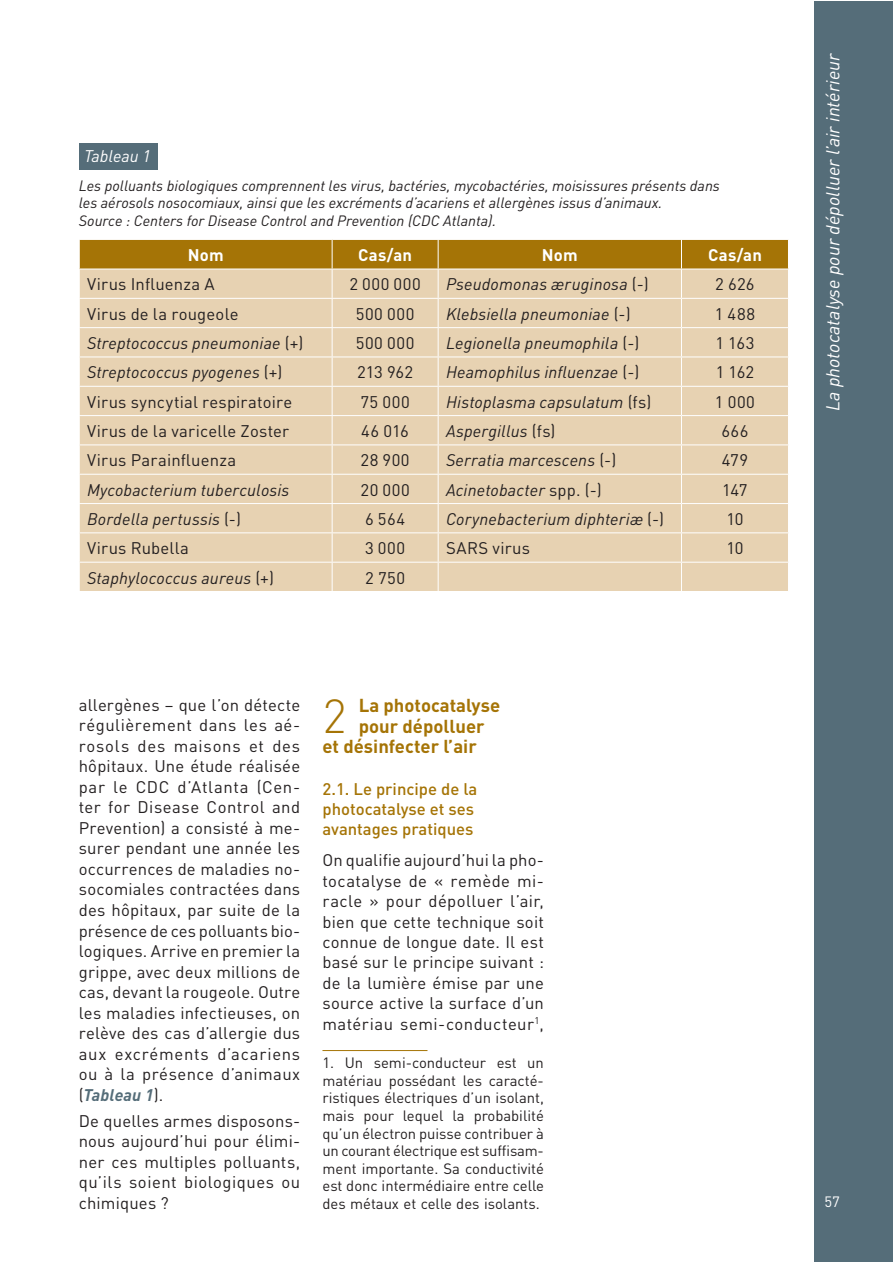
<style>
.page{position:relative;width:893px;height:1263px;background:#fff}
.page>*{position:absolute;margin:0;border:0;box-sizing:border-box;transform-origin:0 0}
.t1{font:300 47.1px "DIN";color:#a57406}
.t2{font:700 18.45px "DIN";color:#a57406}
.t3{font:italic 18.45px "DIN";color:#fff}
.t4{font:16.65px/20.5px "DIN";letter-spacing:.025em;color:#231f20;text-align:justify}
.t5{font:italic 16.65px "DIN";letter-spacing:.01em;color:#231f20}
.t6{font:500 16.65px/20.4px "DIN";color:#a57406}
.t7{font:700 16.65px "DIN";letter-spacing:.01em;color:#fff}
.t8{font:italic 16.65px "DIN";color:#fff}
.t9{font:14.85px/17.5px "DIN";color:#231f20;text-align:justify}
.t10{font:italic 14.85px/17.9px "DIN";color:#231f20}
.t11{font:14.85px "DIN";color:#fff}
.s1{font-style:normal}
.s2{font-weight:700;font-style:italic;color:#556d79}
</style>
<div class="page">
<div style="left:814px;top:1px;width:79px;height:1260px;background:#556d79"></div>
<hr style="left:322px;top:1050px;width:105px;height:1px;background:#a57406">
<div style="left:79px;top:143px;width:79px;height:26px;background:#556d79"></div>
<svg style="left:79px;top:239px;width:710px;height:352px;background:#e2cca7"></svg>
<hr style="left:79px;top:269px;width:710px;height:1px;background:#fff">
<p class="t8" style="left:84px;top:150px;width:68px">Tableau 1</p>
<p class="t10" style="left:79px;top:178px;width:643px">Les polluants biologiques comprennent les virus, bactéries, mycobactéries, moisissures présents dans les aérosols nosocomiaux, ainsi que les excréments d’acariens et allergènes issus d’animaux.<br>Source : Centers for Disease Control and Prevention (CDC Atlanta).</p>
<p class="t7" style="left:188px;top:249px;width:37px">Nom</p>
<p class="t7" style="left:358px;top:249px;width:55px">Cas/an</p>
<p class="t7" style="left:542px;top:249px;width:37px">Nom</p>
<p class="t7" style="left:708px;top:249px;width:55px">Cas/an</p>
<p class="t4" style="left:87px;top:276px;width:129px">Virus Influenza A</p>
<p class="t4" style="left:349px;top:276px;width:73px">2 000 000</p>
<p class="t5" style="left:446px;top:278px;width:204px">Pseudomonas æruginosa <span class="s1">(-)</span></p>
<p class="t4" style="left:715px;top:276px;width:41px">2 626</p>
<p class="t4" style="left:87px;top:305px;width:153px">Virus de la rougeole</p>
<p class="t4" style="left:356px;top:305px;width:60px">500 000</p>
<p class="t5" style="left:446px;top:308px;width:186px">Klebsiella pneumoniae <span class="s1">(-)</span></p>
<p class="t4" style="left:715px;top:305px;width:42px">1 488</p>
<p class="t5" style="left:87px;top:337px;width:218px">Streptococcus pneumoniae <span class="s1">(+)</span></p>
<p class="t4" style="left:356px;top:335px;width:60px">500 000</p>
<p class="t5" style="left:446px;top:337px;width:195px">Legionella pneumophila <span class="s1">(-)</span></p>
<p class="t4" style="left:715px;top:335px;width:41px">1 163</p>
<p class="t5" style="left:87px;top:366px;width:197px">Streptococcus pyogenes <span class="s1">(+)</span></p>
<p class="t4" style="left:357px;top:364px;width:57px">213 962</p>
<p class="t5" style="left:446px;top:366px;width:195px">Heamophilus influenzae <span class="s1">(-)</span></p>
<p class="t4" style="left:716px;top:364px;width:40px">1 162</p>
<p class="t4" style="left:87px;top:393px;width:207px">Virus syncytial respiratoire</p>
<p class="t4" style="left:361px;top:393px;width:51px">75 000</p>
<p class="t5" style="left:446px;top:396px;width:207px">Histoplasma capsulatum <span class="s1">(fs)</span></p>
<p class="t4" style="left:715px;top:393px;width:42px">1 000</p>
<p class="t4" style="left:87px;top:423px;width:204px">Virus de la varicelle Zoster</p>
<p class="t4" style="left:361px;top:423px;width:49px">46 016</p>
<p class="t5" style="left:446px;top:425px;width:111px">Aspergillus <span class="s1">(fs)</span></p>
<p class="t4" style="left:721px;top:423px;width:29px">666</p>
<p class="t4" style="left:87px;top:452px;width:151px">Virus Parainfluenza</p>
<p class="t4" style="left:361px;top:452px;width:51px">28 900</p>
<p class="t5" style="left:446px;top:454px;width:172px">Serratia marcescens <span class="s1">(-)</span></p>
<p class="t4" style="left:722px;top:452px;width:28px">479</p>
<p class="t5" style="left:87px;top:484px;width:204px">Mycobacterium tuberculosis</p>
<p class="t4" style="left:360px;top:481px;width:51px">20 000</p>
<p class="t5" style="left:446px;top:484px;width:157px">Acinetobacter <span class="s1">spp. (-)</span></p>
<p class="t4" style="left:722px;top:481px;width:27px">147</p>
<p class="t5" style="left:87px;top:513px;width:155px">Bordella pertussis <span class="s1">(-)</span></p>
<p class="t4" style="left:365px;top:511px;width:42px">6 564</p>
<p class="t5" style="left:446px;top:513px;width:220px">Corynebacterium diphteriæ <span class="s1">(-)</span></p>
<p class="t4" style="left:726px;top:511px;width:19px">10</p>
<p class="t4" style="left:87px;top:540px;width:103px">Virus Rubella</p>
<p class="t4" style="left:365px;top:540px;width:42px">3 000</p>
<p class="t4" style="left:446px;top:540px;width:86px">SARS virus</p>
<p class="t4" style="left:726px;top:540px;width:19px">10</p>
<p class="t5" style="left:87px;top:572px;width:188px">Staphylococcus aureus <span class="s1">(+)</span></p>
<p class="t4" style="left:365px;top:569px;width:41px">2 750</p>
<p class="t4" style="left:79px;top:696px;width:223px">allergènes – que l’on détecte régulièrement dans les aé&shy;rosols des maisons et des hôpitaux. Une étude réalisée par le CDC d’Atlanta (Cen&shy;ter for Disease Control and Prevention) a consisté à me&shy;surer pendant une année les occurrences de maladies no&shy;socomiales contractées dans des hôpitaux, par suite de la présence de ces polluants bio&shy;logiques. Arrive en premier la grippe, avec deux millions de cas, devant la rougeole. Outre les maladies infectieuses, on relève des cas d’allergie dus aux excréments d’acariens ou à la présence d’animaux (<span class="s2">Tableau 1</span>).</p>
<p class="t4" style="left:79px;top:1112px;width:223px">De quelles armes disposons&shy;nous aujourd’hui pour élimi&shy;ner ces multiples polluants, qu’ils soient biologiques ou chimiques ?</p>
<h1 class="t1" style="left:322px;top:687px;width:26px">2</h1>
<p class="t2" style="left:359px;top:699px;width:143px">La photocatalyse</p>
<p class="t2" style="left:359px;top:719px;width:127px">pour dépolluer</p>
<p class="t2" style="left:322px;top:740px;width:156px">et désinfecter l’air</p>
<p class="t6" style="left:322px;top:780px;width:156px">2.1. Le principe de la photocatalyse et ses avantages pratiques</p>
<p class="t4" style="left:322px;top:852px;width:223px">On qualifie aujourd’hui la pho&shy;tocatalyse de « remède mi&shy;racle » pour dépolluer l’air, bien que cette technique soit connue de longue date. Il est basé sur le principe suivant : de la lumière émise par une source active la surface d’un matériau semi-conducteur<sup>1</sup>,</p>
<p class="t9" style="left:322px;top:1056px;width:223px">1. Un semi-conducteur est un matériau possédant les caracté&shy;ristiques électriques d’un isolant, mais pour lequel la probabilité qu’un électron puisse contribuer à un courant électrique est suffisam&shy;ment importante. Sa conductivité est donc intermédiaire entre celle des métaux et celle des isolants.</p>
<p class="t3" style="left:826px;top:411px;width:360px;rotate:-90deg">La photocatalyse pour dépolluer l’air intérieur</p>
<p class="t11" style="left:824px;top:1196px;width:17px">57</p>
</div>
